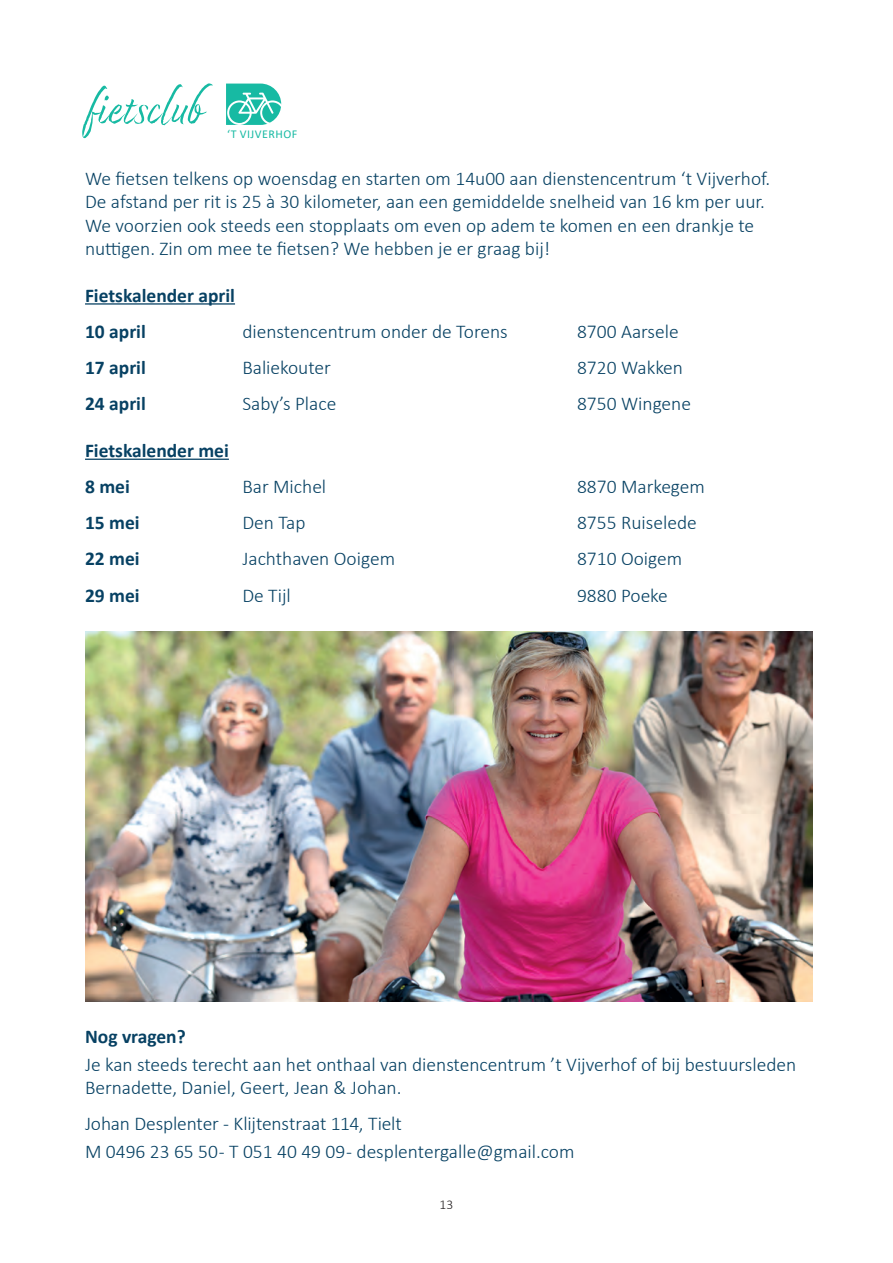
<style>
.page{position:relative;width:893px;height:1263px;background:#fff}
.page>*{position:absolute;margin:0;border:0;box-sizing:border-box;transform-origin:0 0}
.t1{font:54px "Dream Big";color:#17baa3}
.t2{font:300 19.5px/23.4px "Calibri";color:#074163}
.t3{font:700 19.5px/36.2px "Calibri";color:#074163}
.t4{font:300 13.5px "Calibri";color:#231f20}
.t5{font:12px "Calibri";letter-spacing:.04em;color:#17baa3}
</style>
<div class="page">
<svg style="left:226px;top:84px;width:56px;height:41px"></svg>
<hr style="left:85px;top:303px;width:150px;height:2px;background:#074163">
<hr style="left:85px;top:459px;width:144px;height:1px;background:#074163">
<img style="left:85px;top:631px;width:727px;height:370px">
<h1 class="t1" style="left:85px;top:74px;width:118px">fietsclub</h1>
<p class="t2" style="left:85px;top:166px;width:687px">We fietsen telkens op woensdag en starten om 14u00 aan dienstencentrum ‘t Vijverhof.<br>De afstand per rit is 25 à 30 kilometer, aan een gemiddelde snelheid van 16 km per uur.<br>We voorzien ook steeds een stopplaats om even op adem te komen en een drankje te nuttigen. Zin om mee te fietsen? We hebben je er graag bij!</p>
<p class="t3" style="left:85px;top:277px;width:152px">Fietskalender april<br>10 april</p>
<p class="t5" style="left:227px;top:126px;width:72px">‘T VIJVERHOF</p>
<p class="t2" style="left:242px;top:319px;width:267px">dienstencentrum onder de Torens</p>
<p class="t2" style="left:577px;top:319px;width:103px">8700 Aarsele</p>
<p class="t3" style="left:85px;top:349px;width:62px">17 april</p>
<p class="t2" style="left:242px;top:356px;width:90px">Baliekouter</p>
<p class="t2" style="left:577px;top:356px;width:107px">8720 Wakken</p>
<p class="t3" style="left:85px;top:385px;width:62px">24 april</p>
<p class="t2" style="left:242px;top:392px;width:96px">Saby’s Place</p>
<p class="t2" style="left:577px;top:392px;width:115px">8750 Wingene</p>
<p class="t3" style="left:85px;top:432px;width:145px">Fietskalender mei<br>8 mei</p>
<p class="t2" style="left:242px;top:475px;width:85px">Bar Michel</p>
<p class="t2" style="left:577px;top:475px;width:129px">8870 Markegem</p>
<p class="t3" style="left:85px;top:504px;width:56px">15 mei</p>
<p class="t2" style="left:242px;top:511px;width:65px">Den Tap</p>
<p class="t2" style="left:577px;top:511px;width:121px">8755 Ruiselede</p>
<p class="t3" style="left:85px;top:541px;width:56px">22 mei</p>
<p class="t2" style="left:242px;top:547px;width:154px">Jachthaven Ooigem</p>
<p class="t2" style="left:577px;top:547px;width:107px">8710 Ooigem</p>
<p class="t3" style="left:85px;top:577px;width:56px">29 mei</p>
<p class="t2" style="left:242px;top:583px;width:50px">De Tijl</p>
<p class="t2" style="left:577px;top:583px;width:92px">9880 Poeke</p>
<p class="t3" style="left:85px;top:1018px;width:102px">Nog vragen?</p>
<p class="t2" style="left:85px;top:1052px;width:713px">Je kan steeds terecht aan het onthaal van dienstencentrum ’t Vijverhof of bij bestuursleden<br>Bernadette, Daniel, Geert, Jean &amp; Johan.</p>
<p class="t2" style="left:85px;top:1110px;width:491px;line-height:27.6px">Johan Desplenter - Klijtenstraat 114, Tielt<br>M 0496 23 65 50 - T 051 40 49 09 - desplentergalle@gmail.com</p>
<p class="t4" style="left:440px;top:1196px;width:15px">13</p>
</div>
